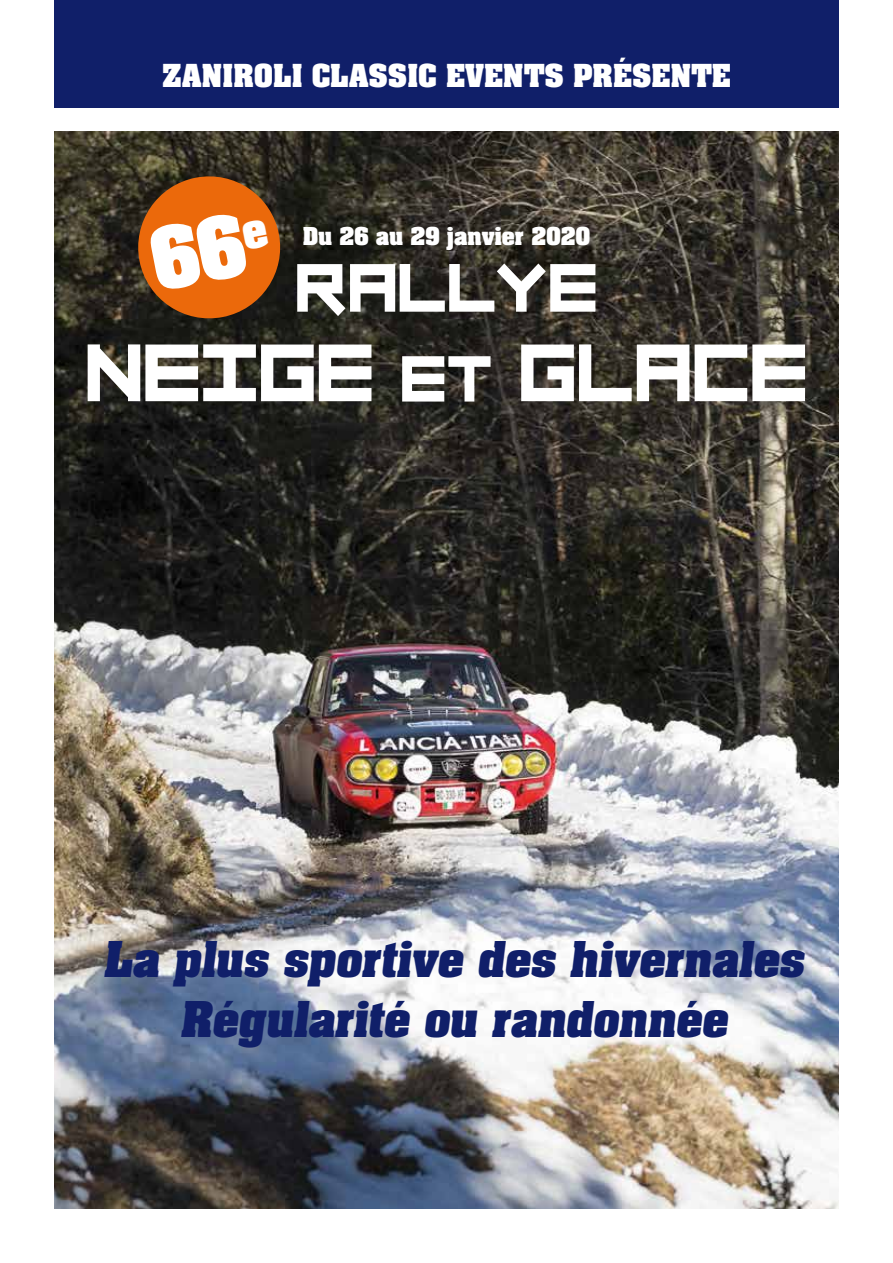
<style>
.page{position:relative;width:893px;height:1263px;background:#fff}
.page>*{position:absolute;margin:0;border:0;box-sizing:border-box;transform-origin:0 0}
.t1{font:70.2px "Sinner";color:#fff;scale:.93 1}
.t2{font:58.95px "Sinner";color:#fff;scale:.95 1}
.t3{font:700 42px/60px "Aachen Std";color:#101f69;text-align:center}
.t4{font:700 27px "Aachen Std";color:#fff}
.t5{font:700 21px "Aachen Std";color:#fff}
.s1{font-size:56.1px}
</style>
<div class="page">
<div style="left:54px;top:0;width:785px;height:108px;background:#101f69"></div>
<img style="left:54px;top:131px;width:785px;height:1078px">
<svg style="left:132px;top:170px;width:154px;height:154px;background:#a95211"></svg>
<p class="t4" style="left:162px;top:56px;width:570px">ZANIROLI CLASSIC EVENTS PRÉSENTE</p>
<p class="t5" style="left:303px;top:221px;width:289px">Du 26 au 29 janvier 2020</p>
<h2 class="t2" style="left:295px;top:247px;width:320px">RALLYE</h2>
<h1 class="t1" style="left:85px;top:325px;width:778px">NEIGE <span class="s1">ET</span> GLACE</h1>
<p class="t3" style="left:103px;top:930px;width:709px">La plus sportive des hivernales<br>Régularité ou randonnée</p>
</div>
